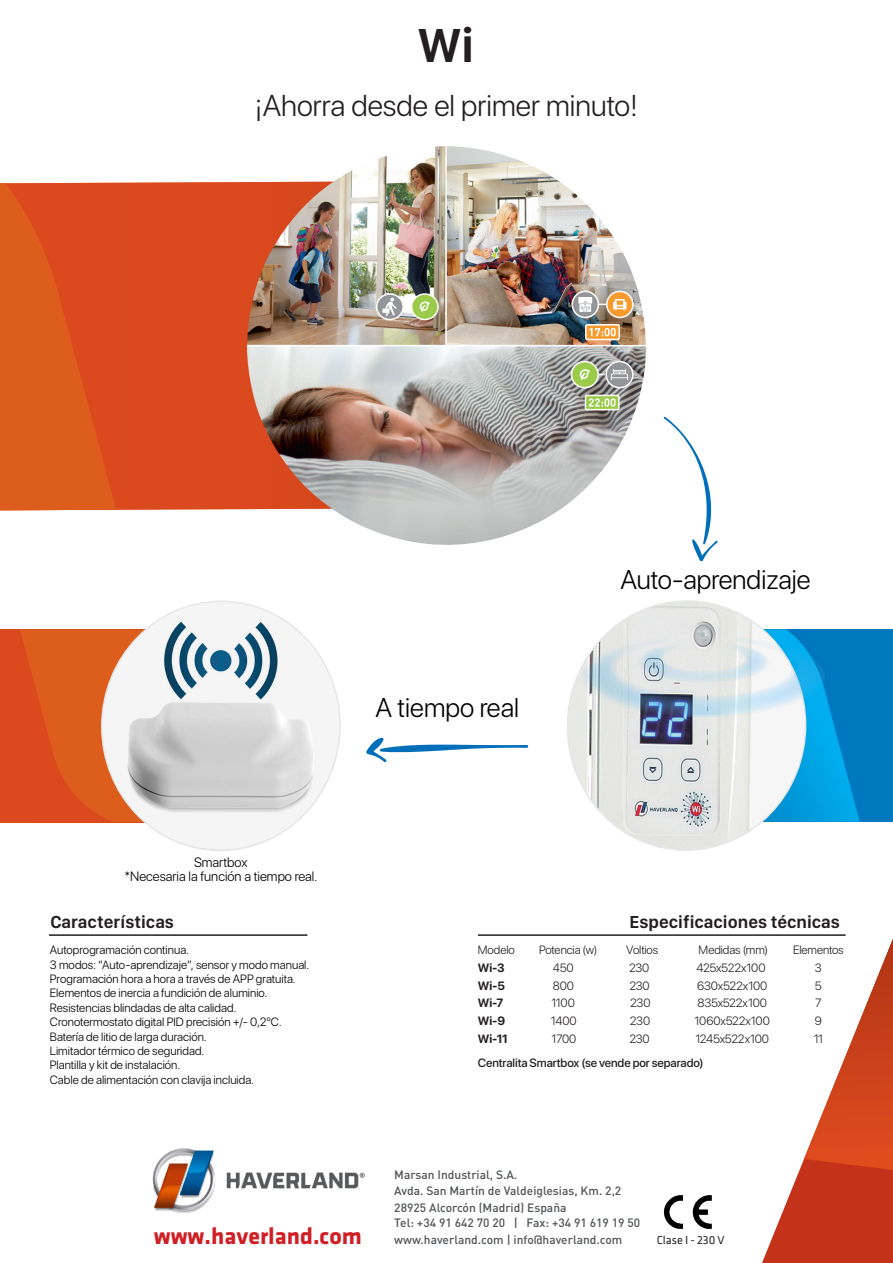
<style>
.page{position:relative;width:893px;height:1263px;background:#fff}
.page>*{position:absolute;margin:0;border:0;box-sizing:border-box;transform-origin:0 0}
.t1{font:600 49.5px "SF Compact Display";color:#231f20}
.t2{font:300 30px "SF Pro Display";color:#231f20}
.t3{font:300 27px "SF Pro Display";color:#000}
.t4{font:700 24px "Klavika";color:#cf2026}
.t5{font:600 18px "SF Compact Display";color:#231f20}
.t6{font:300 13.5px "SF Pro Display";color:#000}
.t7{font:300 12px "SF Pro Display";color:#000}
.t8{font:500 12px "DIN Pro";color:#515457}
.t9{font:300 12px "SF Pro Display";letter-spacing:-.015em;color:#231f20}
.t10{font:500 12px "SF Pro Display";letter-spacing:-.005em;color:#231f20}
.t11{font:700 12px "SF Pro Display";letter-spacing:-.005em;color:#231f20}
.t12{font:12px "Klavika";color:#231f20}
</style>
<div class="page">
<img style="left:152px;top:1148px;width:213px;height:65px">
<svg style="left:762px;top:1159px;width:131px;height:104px"></svg>
<svg style="left:804px;top:939px;width:89px;height:240px"></svg>
<img style="left:663px;top:1195px;width:49px;height:34px">
<hr style="left:49px;top:934px;width:258px;height:2px;background:#231f20">
<hr style="left:478px;top:934px;width:368px;height:2px;background:#231f20">
<div style="left:674px;top:629px;width:219px;height:193px;background:#0078c0"></div>
<svg style="left:806px;top:692px;width:54px;height:130px"></svg>
<div style="left:0;top:630px;width:221px;height:192px;background:#db491e"></div>
<svg style="left:20px;top:630px;width:82px;height:186px"></svg>
<img style="left:102px;top:603px;width:236px;height:247px">
<svg style="left:366px;top:737px;width:162px;height:25px"></svg>
<div style="left:67px;top:182px;width:180px;height:328px;background:#db491e"></div>
<svg style="left:0;top:183px;width:116px;height:327px;background:#dc551c"></svg>
<img style="left:247px;top:146px;width:399px;height:199px">
<img style="left:247px;top:346px;width:400px;height:199px">
<div style="left:412px;top:294px;width:26px;height:26px;background:#9acb4a;border-radius:50%"></div>
<div style="left:411px;top:293px;width:28px;height:27px;border:2px solid #fff;border-radius:50%"></div>
<svg style="left:419px;top:301px;width:11px;height:11px"></svg>
<svg style="left:377px;top:294px;width:26px;height:26px"></svg>
<div style="left:376px;top:293px;width:28px;height:27px;border:2px solid #fff;border-radius:50%"></div>
<svg style="left:382px;top:298px;width:15px;height:18px"></svg>
<svg style="left:404px;top:306px;width:7px;height:2px"></svg>
<svg style="left:606px;top:362px;width:27px;height:26px"></svg>
<div style="left:605px;top:361px;width:29px;height:27px;border:2px solid #fff;border-radius:50%"></div>
<div style="left:571px;top:362px;width:27px;height:26px;background:#9acb4a;border-radius:50%"></div>
<div style="left:571px;top:361px;width:28px;height:27px;border:2px solid #fff;border-radius:50%"></div>
<svg style="left:579px;top:369px;width:11px;height:11px"></svg>
<svg style="left:611px;top:369px;width:17px;height:11px"></svg>
<svg style="left:585px;top:395px;width:34px;height:15px"></svg>
<div style="left:585px;top:395px;width:35px;height:15px;border:2px solid #fff;border-radius:2px"></div>
<svg style="left:589px;top:398px;width:26px;height:9px"></svg>
<div style="left:607px;top:291px;width:26px;height:26px;background:#f89b2f;border-radius:50%"></div>
<div style="left:606px;top:291px;width:28px;height:27px;border:2px solid #fff;border-radius:50%"></div>
<svg style="left:613px;top:299px;width:14px;height:11px"></svg>
<svg style="left:572px;top:291px;width:26px;height:26px"></svg>
<div style="left:571px;top:291px;width:28px;height:27px;border:2px solid #fff;border-radius:50%"></div>
<svg style="left:578px;top:297px;width:14px;height:15px"></svg>
<svg style="left:586px;top:325px;width:33px;height:14px"></svg>
<div style="left:585px;top:324px;width:35px;height:16px;border:2px solid #fff;border-radius:2px"></div>
<svg style="left:589px;top:328px;width:27px;height:8px"></svg>
<img style="left:569px;top:601px;width:237px;height:249px">
<img style="left:582px;top:638px;width:243px;height:78px">
<svg style="left:664px;top:417px;width:54px;height:144px"></svg>
<hr style="left:445px;top:146px;width:2px;height:200px;background:#fff">
<p class="t1" style="left:418px;top:11px;width:57px">Wi</p>
<p class="t2" style="left:255px;top:84px;width:384px">¡Ahorra desde el primer minuto!</p>
<p class="t6" style="left:194px;top:853px;width:55px">Smartbox</p>
<p class="t6" style="left:125px;top:866px;width:194px">*Necesaria la función a tiempo real.</p>
<p class="t3" style="left:375px;top:688px;width:145px">A tiempo real</p>
<p class="t3" style="left:620px;top:560px;width:191px">Auto-aprendizaje</p>
<p class="t5" style="left:50px;top:909px;width:125px">Características</p>
<p class="t5" style="left:630px;top:909px;width:212px">Especificaciones técnicas</p>
<p class="t7" style="left:50px;top:941px;width:141px">Autoprogramación continua.</p>
<p class="t7" style="left:50px;top:956px;width:261px">3 modos: “Auto-aprendizaje”, sensor y modo manual.</p>
<p class="t7" style="left:50px;top:970px;width:247px">Programación hora a hora a través de APP gratuita.</p>
<p class="t7" style="left:50px;top:985px;width:219px">Elementos de inercia a fundición de aluminio.</p>
<p class="t7" style="left:50px;top:999px;width:188px">Resistencias blindadas de alta calidad.</p>
<p class="t7" style="left:50px;top:1013px;width:233px">Cronotermostato digital PID precisión +/- 0,2ºC.</p>
<p class="t7" style="left:50px;top:1028px;width:158px">Batería de litio de larga duración.</p>
<p class="t7" style="left:50px;top:1042px;width:156px">Limitador térmico de seguridad.</p>
<p class="t7" style="left:50px;top:1057px;width:132px">Plantilla y kit de instalación.</p>
<p class="t7" style="left:50px;top:1071px;width:206px">Cable de alimentación con clavija incluida.</p>
<p class="t9" style="left:478px;top:941px;width:38px">Modelo</p>
<p class="t9" style="left:539px;top:941px;width:60px">Potencia (w)</p>
<p class="t9" style="left:626px;top:941px;width:33px">Voltios</p>
<p class="t9" style="left:699px;top:941px;width:71px">Medidas (mm)</p>
<p class="t9" style="left:793px;top:941px;width:52px">Elementos</p>
<p class="t11" style="left:478px;top:959px;width:28px">Wi-3</p>
<p class="t9" style="left:553px;top:959px;width:23px">450</p>
<p class="t9" style="left:629px;top:959px;width:22px">230</p>
<p class="t9" style="left:697px;top:959px;width:70px">425x522x100</p>
<p class="t9" style="left:815px;top:959px;width:8px">3</p>
<p class="t11" style="left:478px;top:977px;width:29px">Wi-5</p>
<p class="t9" style="left:553px;top:977px;width:23px">800</p>
<p class="t9" style="left:629px;top:977px;width:22px">230</p>
<p class="t9" style="left:697px;top:977px;width:72px">630x522x100</p>
<p class="t9" style="left:815px;top:977px;width:8px">5</p>
<p class="t11" style="left:478px;top:995px;width:27px">Wi-7</p>
<p class="t9" style="left:551px;top:995px;width:25px">1100</p>
<p class="t9" style="left:630px;top:995px;width:22px">230</p>
<p class="t9" style="left:697px;top:995px;width:71px">835x522x100</p>
<p class="t9" style="left:815px;top:995px;width:8px">7</p>
<p class="t11" style="left:478px;top:1012px;width:29px">Wi-9</p>
<p class="t9" style="left:551px;top:1012px;width:27px">1400</p>
<p class="t9" style="left:630px;top:1012px;width:22px">230</p>
<p class="t9" style="left:694px;top:1012px;width:77px">1060x522x100</p>
<p class="t9" style="left:815px;top:1012px;width:9px">9</p>
<p class="t11" style="left:478px;top:1030px;width:31px">Wi-11</p>
<p class="t9" style="left:551px;top:1030px;width:26px">1700</p>
<p class="t9" style="left:629px;top:1030px;width:22px">230</p>
<p class="t9" style="left:695px;top:1030px;width:75px">1245x522x100</p>
<p class="t9" style="left:814px;top:1030px;width:11px">11</p>
<p class="t10" style="left:478px;top:1054px;width:227px">Centralita Smartbox (se vende por separado)</p>
<p class="t8" style="left:394px;top:1166px;width:124px">Marsan Industrial, S.A.</p>
<p class="t8" style="left:394px;top:1183px;width:229px">Avda. San Martín de Valdeiglesias, Km. 2,2</p>
<p class="t8" style="left:394px;top:1199px;width:174px">28925 Alcorcón (Madrid) España</p>
<p class="t8" style="left:394px;top:1215px;width:248px">Tel: +34 91 642 70 20 | Fax: +34 91 619 19 50</p>
<p class="t4" style="left:154px;top:1222px;width:210px">www.haverland.com</p>
<p class="t8" style="left:394px;top:1231px;width:230px">www.haverland.com | info@haverland.com</p>
<p class="t12" style="left:657px;top:1233px;width:69px">Clase I - 230 V</p>
</div>
